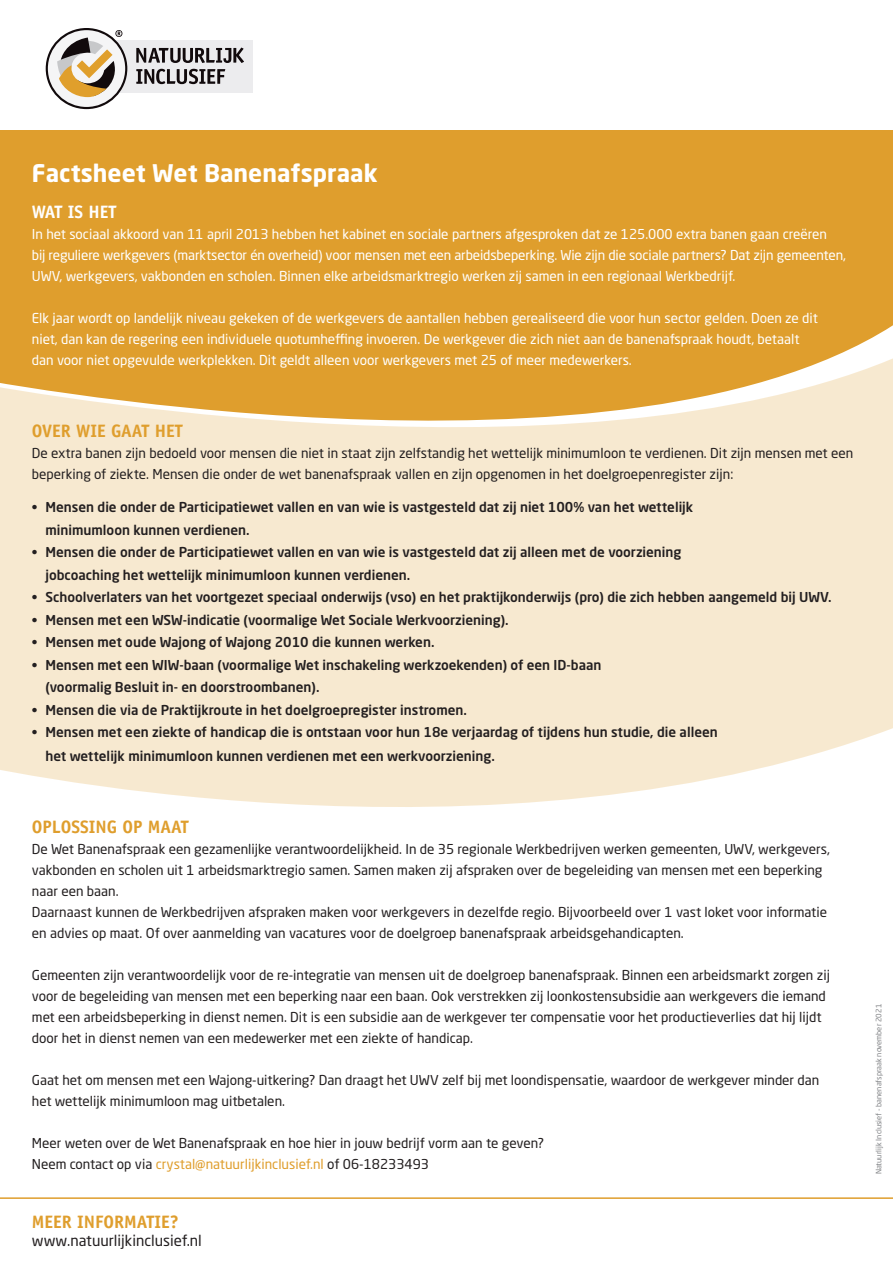
<style>
.page{position:relative;width:893px;height:1263px;background:#fff}
.page>*{position:absolute;margin:0;border:0;box-sizing:border-box;transform-origin:0 0}
.t1{font:700 24px "Neo Sans";color:#fff}
.t2{font:700 18px "Officina Sans";color:#df9e2d}
.t3{font:700 18px "Officina Sans";color:#fff}
.t4{font:15px "Neo Sans Std";color:#231f20}
.t5{font:13.5px/21px "Neo Sans Std";color:#231f20}
.t6{font:13.5px/22.5px "Neo Sans Std Medium TR";color:#231f20}
.t7{font:13.5px/21px "Neo Sans Std";color:#fff}
.t8{font:7.5px "Neo Sans Std";color:#808285}
.s1{color:#df9e2d}
</style>
<div class="page">
<div style="left:0;top:130px;width:893px;height:223px;background:#df9e2d"></div>
<hr style="left:0;top:1197px;width:893px;height:2px;background:#df9e2d">
<svg style="left:0;top:353px;width:893px;height:454px;background:#f4e2c1"></svg>
<div style="left:96px;top:40px;width:156px;height:53px;background:#ececee"></div>
<svg style="left:136px;top:48px;width:108px;height:15px"></svg>
<svg style="left:136px;top:69px;width:89px;height:15px"></svg>
<svg style="left:46px;top:28px;width:81px;height:81px"></svg>
<h1 class="t1" style="left:32px;top:163px;width:347px">Factsheet Wet Banenafspraak</h1>
<h2 class="t3" style="left:32px;top:201px;width:86px">WAT IS HET</h2>
<p class="t7" style="left:32px;top:223px;width:816px">In het sociaal akkoord van 11 april 2013 hebben het kabinet en sociale partners afgesproken dat ze 125.000 extra banen gaan creëren<br>bij reguliere werkgevers (marktsector én overheid) voor mensen met een arbeidsbeperking. Wie zijn die sociale partners? Dat zijn gemeenten,<br>UWV, werkgevers, vakbonden en scholen. Binnen elke arbeidsmarktregio werken zij samen in een regionaal Werkbedrijf.</p>
<p class="t7" style="left:32px;top:307px;width:788px">Elk jaar wordt op landelijk niveau gekeken of de werkgevers de aantallen hebben gerealiseerd die voor hun sector gelden. Doen ze dit niet, dan kan de regering een individuele quotumheffing invoeren. De werkgever die zich niet aan de banenafspraak houdt, betaalt dan voor niet opgevulde werkplekken. Dit geldt alleen voor werkgevers met 25 of meer medewerkers.</p>
<h2 class="t2" style="left:32px;top:420px;width:153px">OVER WIE GAAT HET</h2>
<p class="t5" style="left:32px;top:442px;width:823px">De extra banen zijn bedoeld voor mensen die niet in staat zijn zelfstandig het wettelijk minimumloon te verdienen. Dit zijn mensen met een beperking of ziekte. Mensen die onder de wet banenafspraak vallen en zijn opgenomen in het doelgroepenregister zijn:</p>
<p class="t6" style="left:45px;top:496px;width:649px;text-indent:-14px">• Mensen die onder de Participatiewet vallen en van wie is vastgesteld dat zij niet 100% van het wettelijk minimumloon kunnen verdienen.</p>
<p class="t6" style="left:45px;top:541px;width:638px;text-indent:-14px">• Mensen die onder de Participatiewet vallen en van wie is vastgesteld dat zij alleen met de voorziening jobcoaching het wettelijk minimumloon kunnen verdienen.</p>
<p class="t6" style="left:32px;top:586px;width:801px">• Schoolverlaters van het voortgezet speciaal onderwijs (vso) en het praktijkonderwijs (pro) die zich hebben aangemeld bij UWV.</p>
<p class="t6" style="left:32px;top:608px;width:478px">• Mensen met een WSW-indicatie (voormalige Wet Sociale Werkvoorziening).</p>
<p class="t6" style="left:32px;top:631px;width:404px">• Mensen met oude Wajong of Wajong 2010 die kunnen werken.</p>
<p class="t6" style="left:45px;top:653px;width:558px;text-indent:-14px">• Mensen met een WIW-baan (voormalige Wet inschakeling werkzoekenden) of een ID-baan (voormalig Besluit in- en doorstroombanen).</p>
<p class="t6" style="left:32px;top:698px;width:437px">• Mensen die via de Praktijkroute in het doelgroepregister instromen.</p>
<p class="t6" style="left:45px;top:720px;width:674px;line-height:24px;text-indent:-14px">• Mensen met een ziekte of handicap die is ontstaan voor hun 18e verjaardag of tijdens hun studie, die alleen het wettelijk minimumloon kunnen verdienen met een werkvoorziening.</p>
<h2 class="t2" style="left:32px;top:816px;width:159px">OPLOSSING OP MAAT</h2>
<p class="t5" style="left:32px;top:838px;width:800px">De Wet Banenafspraak een gezamenlijke verantwoordelijkheid. In de 35 regionale Werkbedrijven werken gemeenten, UWV, werkgevers, vakbonden en scholen uit 1 arbeidsmarktregio samen. Samen maken zij afspraken over de begeleiding van mensen met een beperking naar een baan.<br>Daarnaast kunnen de Werkbedrijven afspraken maken voor werkgevers in dezelfde regio. Bijvoorbeeld over 1 vast loket voor informatie en advies op maat. Of over aanmelding van vacatures voor de doelgroep banenafspraak arbeidsgehandicapten.</p>
<p class="t5" style="left:32px;top:964px;width:800px">Gemeenten zijn verantwoordelijk voor de re-integratie van mensen uit de doelgroep banenafspraak. Binnen een arbeidsmarkt zorgen zij voor de begeleiding van mensen met een beperking naar een baan. Ook verstrekken zij loonkostensubsidie aan werkgevers die iemand met een arbeidsbeperking in dienst nemen. Dit is een subsidie aan de werkgever ter compensatie voor het productieverlies dat hij lijdt door het in dienst nemen van een medewerker met een ziekte of handicap.</p>
<p class="t5" style="left:32px;top:1069px;width:789px">Gaat het om mensen met een Wajong-uitkering? Dan draagt het UWV zelf bij met loondispensatie, waardoor de werkgever minder dan het wettelijk minimumloon mag uitbetalen.</p>
<p class="t5" style="left:32px;top:1132px;width:514px">Meer weten over de Wet Banenafspraak en hoe hier in jouw bedrijf vorm aan te geven?<br>Neem contact op via <span class="s1">crystal@natuurlijkinclusief.nl</span> of 06-18233493</p>
<h2 class="t2" style="left:32px;top:1210px;width:149px">MEER INFORMATIE?</h2>
<p class="t4" style="left:32px;top:1231px;width:171px">www.natuurlijkinclusief.nl</p>
<p class="t8" style="left:874px;top:1174px;width:172px;rotate:-90deg">Natuurlijk Inclusief - banenafspraak november 2021</p>
</div>
